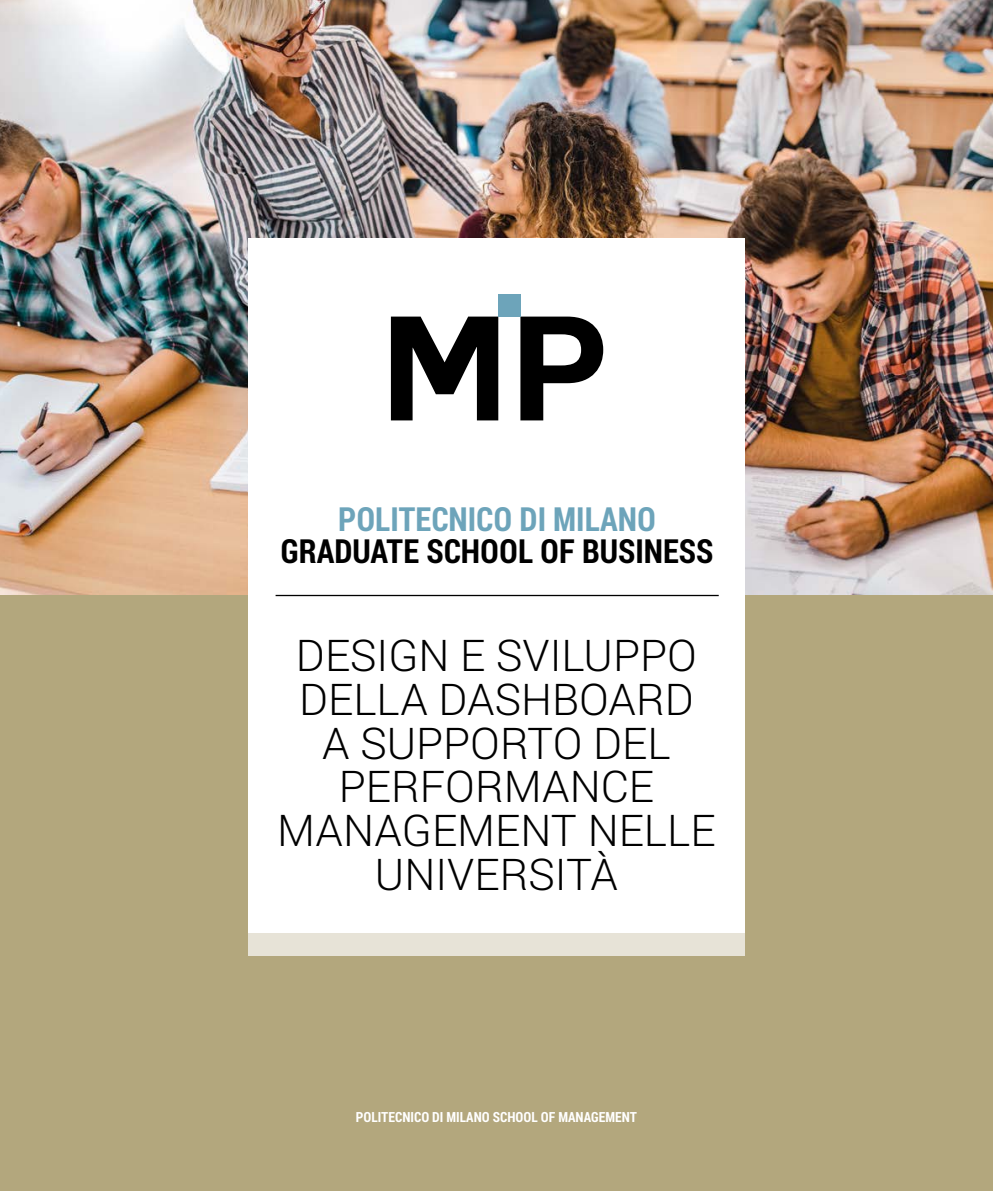
<style>
.page{position:relative;width:993px;height:1191px;background:#fff}
.page>*{position:absolute;margin:0;border:0;box-sizing:border-box;transform-origin:0 0}
.t1{font:300 43.75px/43.8px "Roboto";color:#000;text-align:center}
.t2{font:700 33.25px "Roboto Condensed";color:#000}
.t3{font:700 33.25px "Roboto Condensed";color:#6da4ba}
.t4{font:700 14px "Roboto Condensed";color:#fff}
</style>
<div class="page">
<img style="left:0;top:0;width:992px;height:595px">
<div style="left:0;top:595px;width:992px;height:596px;background:#b3a77d"></div>
<div style="left:248px;top:239px;width:496px;height:716px;background:#fff"></div>
<div style="left:248px;top:933px;width:496px;height:22px;background:#e7e3d7"></div>
<hr style="left:275px;top:595px;width:443px;height:1px;background:#000">
<svg style="left:391px;top:316px;width:107px;height:104px"></svg>
<svg style="left:520px;top:316px;width:83px;height:104px"></svg>
<div style="left:498px;top:294px;width:22px;height:22px;background:#6da4ba"></div>
<p class="t3" style="left:338px;top:496px;width:319px">POLITECNICO DI MILANO</p>
<p class="t2" style="left:281px;top:528px;width:434px">GRADUATE SCHOOL OF BUSINESS</p>
<p class="t1" style="left:277px;top:632px;width:440px">DESIGN E SVILUPPO<br>DELLA DASHBOARD<br>A SUPPORTO DEL<br>PERFORMANCE<br>MANAGEMENT NELLE<br>UNIVERSITÀ</p>
<p class="t4" style="left:356px;top:1107px;width:282px">POLITECNICO DI MILANO SCHOOL OF MANAGEMENT</p>
</div>
